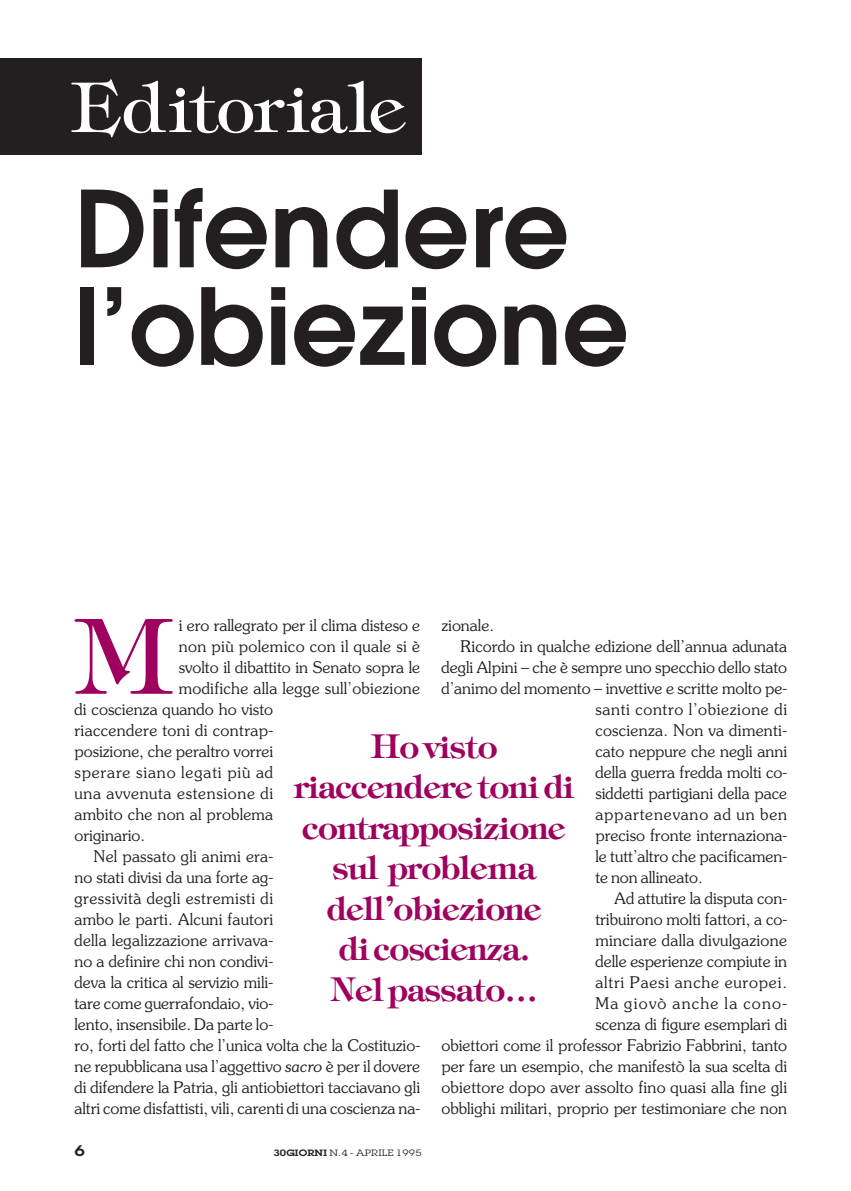
<style>
.page{position:relative;width:851px;height:1191px;background:#fff}
.page>*{position:absolute;margin:0;border:0;box-sizing:border-box;transform-origin:0 0}
.t1{font:600 105px/97.5px "Avant Garde";color:#231f20}
.t2{font:104.55px "Tiffany";color:#9e015e}
.t3{font:69px "Tiffany";color:#fff}
.t4{font:600 33px/40.5px "Tiffany";letter-spacing:-.025em;color:#9e015e;text-align:center}
.t5{font:300 16.05px "Souvenir";color:#231f20}
.t6{font:300 16.05px "Souvenir";letter-spacing:.05em;color:#231f20}
.t7{font:300 16.05px "Souvenir";letter-spacing:.02em;color:#231f20}
.t8{font:300 16.05px "Souvenir";letter-spacing:.025em;color:#231f20}
.t9{font:300 16.05px "Souvenir";letter-spacing:.04em;color:#231f20}
.t10{font:300 16.05px "Souvenir";letter-spacing:.03em;color:#231f20}
.t11{font:300 16.05px "Souvenir";letter-spacing:.075em;color:#231f20}
.t12{font:600 15px "Lubalin Graph";color:#231f20;scale:1.2 1}
.t13{font:9px "Lubalin Graph";letter-spacing:.015em;color:#231f20;scale:1.2 1}
.s1{font-style:italic}
.s2{font-weight:600}
</style>
<div class="page">
<div style="left:0;top:59px;width:421px;height:96px;background:#231f20"></div>
<h3 class="t3" style="left:71px;top:81px;width:337px">Editoriale</h3>
<h1 class="t1" style="left:74px;top:192px;width:556px">Difendere l’obiezione</h1>
<p class="t5" style="left:441px;top:618px;width:54px">zionale.</p>
<p class="t5" style="left:460px;top:639px;width:328px">Ricordo in qualche edizione dell’annua adunata</p>
<p class="t5" style="left:441px;top:660px;width:347px">degli Alpini – che è sempre uno specchio dello stato</p>
<p class="t5" style="left:441px;top:681px;width:347px">d’animo del momento – invettive e scritte molto pe-</p>
<p class="t9" style="left:595px;top:702px;width:193px">santi contro l’obiezione di</p>
<p class="t5" style="left:595px;top:723px;width:193px">coscienza. Non va dimenti-</p>
<p class="t5" style="left:595px;top:744px;width:193px">cato neppure che negli anni</p>
<p class="t5" style="left:595px;top:765px;width:193px">della guerra fredda molti co-</p>
<p class="t5" style="left:595px;top:786px;width:193px">siddetti partigiani della pace</p>
<p class="t6" style="left:595px;top:807px;width:193px">appartenevano ad un ben</p>
<p class="t5" style="left:595px;top:828px;width:193px">preciso fronte internaziona-</p>
<p class="t5" style="left:595px;top:849px;width:193px">le tutt’altro che pacificamen-</p>
<p class="t5" style="left:595px;top:870px;width:109px">te non allineato.</p>
<p class="t5" style="left:614px;top:891px;width:174px">Ad attutire la disputa con-</p>
<p class="t5" style="left:595px;top:912px;width:193px">tribuirono molti fattori, a co-</p>
<p class="t7" style="left:595px;top:933px;width:193px">minciare dalla divulgazione</p>
<p class="t5" style="left:595px;top:954px;width:193px">delle esperienze compiute in</p>
<p class="t6" style="left:595px;top:975px;width:193px">altri Paesi anche europei.</p>
<p class="t11" style="left:595px;top:996px;width:193px">Ma giovò anche la cono-</p>
<p class="t5" style="left:595px;top:1017px;width:193px">scenza di figure esemplari di</p>
<p class="t5" style="left:441px;top:1038px;width:347px">obiettori come il professor Fabrizio Fabbrini, tanto</p>
<p class="t5" style="left:441px;top:1059px;width:347px">per fare un esempio, che manifestò la sua scelta di</p>
<p class="t5" style="left:441px;top:1080px;width:347px">obiettore dopo aver assolto fino quasi alla fine gli</p>
<p class="t5" style="left:441px;top:1101px;width:347px">obblighi militari, proprio per testimoniare che non</p>
<h2 class="t2" style="left:74px;top:616px;width:100px">M</h2>
<p class="t5" style="left:179px;top:618px;width:243px">i ero rallegrato per il clima disteso e</p>
<p class="t8" style="left:179px;top:639px;width:243px">non più polemico con il quale si è</p>
<p class="t5" style="left:179px;top:660px;width:243px">svolto il dibattito in Senato sopra le</p>
<p class="t7" style="left:179px;top:681px;width:243px">modifiche alla legge sull’obiezione</p>
<p class="t5" style="left:74px;top:702px;width:200px">di coscienza quando ho visto</p>
<p class="t8" style="left:74px;top:723px;width:200px">riaccendere toni di contrap-</p>
<p class="t5" style="left:74px;top:744px;width:200px">posizione, che peraltro vorrei</p>
<p class="t6" style="left:74px;top:765px;width:200px">sperare siano legati più ad</p>
<p class="t9" style="left:74px;top:786px;width:200px">una avvenuta estensione di</p>
<p class="t5" style="left:74px;top:807px;width:200px">ambito che non al problema</p>
<p class="t5" style="left:74px;top:828px;width:72px">originario.</p>
<p class="t5" style="left:94px;top:849px;width:181px">Nel passato gli animi era-</p>
<p class="t5" style="left:74px;top:870px;width:200px">no stati divisi da una forte ag-</p>
<p class="t10" style="left:74px;top:891px;width:200px">gressività degli estremisti di</p>
<p class="t5" style="left:74px;top:912px;width:200px">ambo le parti. Alcuni fautori</p>
<p class="t5" style="left:74px;top:933px;width:200px">della legalizzazione arrivava-</p>
<p class="t5" style="left:74px;top:954px;width:200px">no a definire chi non condivi-</p>
<p class="t5" style="left:74px;top:975px;width:200px">deva la critica al servizio mili-</p>
<p class="t5" style="left:74px;top:996px;width:200px">tare come guerrafondaio, vio-</p>
<p class="t5" style="left:74px;top:1017px;width:200px">lento, insensibile. Da parte lo-</p>
<p class="t5" style="left:74px;top:1038px;width:347px">ro, forti del fatto che l’unica volta che la Costituzio-</p>
<p class="t5" style="left:74px;top:1059px;width:347px">ne repubblicana usa l’aggettivo <span class="s1">sacro</span> è per il dovere</p>
<p class="t5" style="left:74px;top:1080px;width:347px">di difendere la Patria, gli antiobiettori tacciavano gli</p>
<p class="t5" style="left:74px;top:1101px;width:347px">altri come disfattisti, vili, carenti di una coscienza na-</p>
<h3 class="t4" style="left:294px;top:729px;width:282px">Ho visto riaccendere toni di contrapposizione sul problema dell’obiezione<br>di coscienza.<br>Nel passato…</h3>
<p class="t12" style="left:74px;top:1145px;width:10px">6</p>
<p class="t13" style="left:273px;top:1149px;width:125px"><span class="s2">30GIORNI</span> N.4 - APRILE 1995</p>
</div>
